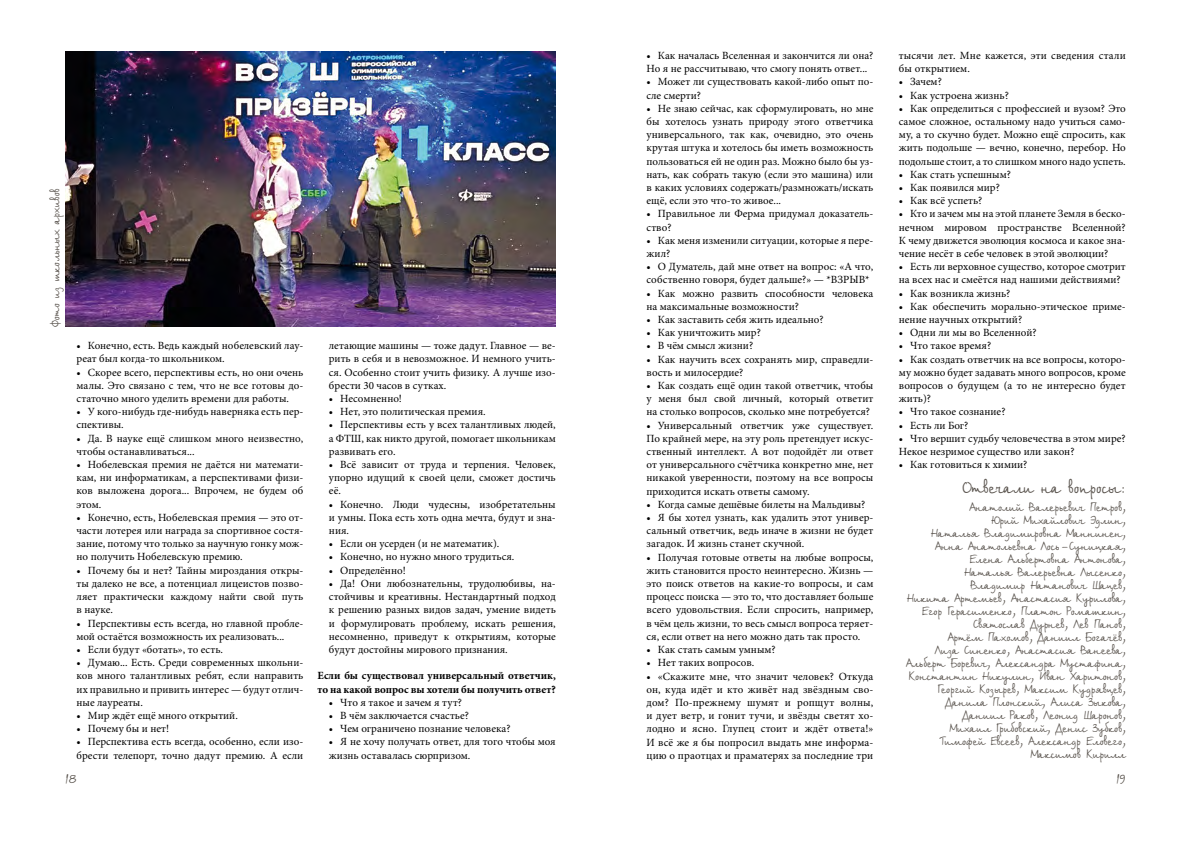
<style>
.page{position:relative;width:1191px;height:842px;background:#fff}
.page>*{position:absolute;margin:0;border:0;box-sizing:border-box;transform-origin:0 0}
.t1{font:17px "Birch CTT";color:#59534d;scale:.9 1}
.t2{font:12px/13px "Birch CTT";color:#59534d;text-align:right;scale:.9 1}
.t3{font:12px "Birch CTT";color:#59534d}
.t4{font:11px/13.2px "Minion Pro";color:#000;text-align:justify}
.t5{font:700 11px/13.2px "Minion Pro";letter-spacing:-.005em;color:#000}
</style>
<div class="page">
<img style="left:65px;top:51px;width:491px;height:276px">
<p class="t2" style="left:50px;top:327px;width:156px;rotate:-90deg">Фото из школьных архивов</p>
<p class="t4" style="left:77px;top:339px;width:228px">• Конечно, есть. Ведь каждый нобелевский лау&shy;реат был когда-то школьником.</p>
<p class="t4" style="left:77px;top:366px;width:228px">• Скорее всего, перспективы есть, но они очень малы. Это связано с тем, что не все готовы до&shy;статочно много уделить времени для работы.</p>
<p class="t4" style="left:77px;top:405px;width:228px">• У кого-нибудь где-нибудь наверняка есть пер&shy;спективы.</p>
<p class="t4" style="left:77px;top:432px;width:228px">• Да. В науке ещё слишком много неизвестно, чтобы останавливаться...</p>
<p class="t4" style="left:77px;top:458px;width:228px">• Нобелевская премия не даётся ни математи&shy;кам, ни информатикам, а перспективами физи&shy;ков выложена дорога... Впрочем, не будем об этом.</p>
<p class="t4" style="left:77px;top:511px;width:228px">• Конечно, есть, Нобелевская премия — это от&shy;части лотерея или награда за спортивное состя&shy;зание, потому что только за научную гонку мож&shy;но получить Нобелевскую премию.</p>
<p class="t4" style="left:77px;top:564px;width:228px">• Почему бы и нет? Тайны мироздания откры&shy;ты далеко не все, а потенциал лицеистов позво&shy;ляет практически каждому найти свой путь в науке.</p>
<p class="t4" style="left:77px;top:616px;width:228px">• Перспективы есть всегда, но главной пробле&shy;мой остаётся возможность их реализовать...</p>
<p class="t4" style="left:77px;top:643px;width:148px">• Если будут «ботать», то есть.</p>
<p class="t4" style="left:77px;top:656px;width:228px">• Думаю... Есть. Среди современных школьни&shy;ков много талантливых ребят, если направить их правильно и привить интерес — будут отлич&shy;ные лауреаты.</p>
<p class="t4" style="left:77px;top:709px;width:163px">• Мир ждёт ещё много открытий.</p>
<p class="t4" style="left:77px;top:722px;width:94px">• Почему бы и нет!</p>
<p class="t4" style="left:77px;top:735px;width:228px">• Перспектива есть всегда, особенно, если изо&shy;брести телепорт, точно дадут премию. А если</p>
<p class="t4" style="left:329px;top:339px;width:228px">летающие машины — тоже дадут. Главное — ве&shy;рить в себя и в невозможное. И немного учить&shy;ся. Особенно стоит учить физику. А лучше изо&shy;брести 30 часов в сутках.</p>
<p class="t4" style="left:329px;top:392px;width:75px">• Несомненно!</p>
<p class="t4" style="left:329px;top:405px;width:158px">• Нет, это политическая премия.</p>
<p class="t4" style="left:329px;top:418px;width:228px">• Перспективы есть у всех талантливых людей, а ФТШ, как никто другой, помогает школьникам развивать его.</p>
<p class="t4" style="left:329px;top:458px;width:228px">• Всё зависит от труда и терпения. Человек, упорно идущий к своей цели, сможет достичь её.</p>
<p class="t4" style="left:329px;top:498px;width:228px">• Конечно. Люди чудесны, изобретательны и умны. Пока есть хоть одна мечта, будут и зна&shy;ния.</p>
<p class="t4" style="left:329px;top:537px;width:172px">• Если он усерден (и не математик).</p>
<p class="t4" style="left:329px;top:550px;width:187px">• Конечно, но нужно много трудиться.</p>
<p class="t4" style="left:329px;top:564px;width:78px">• Определённо!</p>
<p class="t4" style="left:329px;top:577px;width:228px">• Да! Они любознательны, трудолюбивы, на&shy;стойчивы и креативны. Нестандартный подход к решению разных видов задач, умение видеть и формулировать проблему, искать решения, несомненно, приведут к открытиям, которые будут достойны мирового признания.</p>
<p class="t5" style="left:317px;top:669px;width:240px">Если бы существовал универсальный ответчик, то на какой вопрос вы хотели бы получить ответ?</p>
<p class="t4" style="left:329px;top:696px;width:135px">• Что я такое и зачем я тут?</p>
<p class="t4" style="left:329px;top:709px;width:141px">• В чём заключается счастье?</p>
<p class="t4" style="left:329px;top:722px;width:183px">• Чем ограничено познание человека?</p>
<p class="t4" style="left:329px;top:735px;width:228px">• Я не хочу получать ответ, для того чтобы моя жизнь оставалась сюрпризом.</p>
<p class="t4" style="left:646px;top:49px;width:228px">• Как началась Вселенная и закончится ли она?<br>Но я не рассчитываю, что смогу понять ответ...</p>
<p class="t4" style="left:646px;top:75px;width:228px">• Может ли существовать какой-либо опыт по&shy;сле смерти?</p>
<p class="t4" style="left:646px;top:102px;width:228px">• Не знаю сейчас, как сформулировать, но мне бы хотелось узнать природу этого ответчика универсального, так как, очевидно, это очень крутая штука и хотелось бы иметь возможность пользоваться ей не один раз. Можно было бы уз&shy;нать, как собрать такую (если это машина) или в каких условиях содержать/размножать/искать ещё, если это что-то живое...</p>
<p class="t4" style="left:646px;top:207px;width:228px">• Правильное ли Ферма придумал доказатель&shy;ство?</p>
<p class="t4" style="left:646px;top:234px;width:228px">• Как меня изменили ситуации, которые я пере&shy;жил?</p>
<p class="t4" style="left:646px;top:260px;width:228px">• О Думатель, дай мне ответ на вопрос: «А что, собственно говоря, будет дальше?» — *ВЗРЫВ*</p>
<p class="t4" style="left:646px;top:287px;width:228px">• Как можно развить способности человека на максимальные возможности?</p>
<p class="t4" style="left:646px;top:313px;width:179px">• Как заставить себя жить идеально?</p>
<p class="t4" style="left:646px;top:326px;width:116px">• Как уничтожить мир?</p>
<p class="t4" style="left:646px;top:339px;width:108px">• В чём смысл жизни?</p>
<p class="t4" style="left:646px;top:353px;width:228px">• Как научить всех сохранять мир, справедли&shy;вость и милосердие?</p>
<p class="t4" style="left:646px;top:379px;width:228px">• Как создать ещё один такой ответчик, чтобы у меня был свой личный, который ответит на столько вопросов, сколько мне потребуется?</p>
<p class="t4" style="left:646px;top:419px;width:228px">• Универсальный ответчик уже существует.<br>По крайней мере, на эту роль претендует искус&shy;ственный интеллект. А вот подойдёт ли ответ от универсального счётчика конкретно мне, нет никакой уверенности, поэтому на все вопросы приходится искать ответы самому.</p>
<p class="t4" style="left:646px;top:498px;width:220px">• Когда самые дешёвые билеты на Мальдивы?</p>
<p class="t4" style="left:646px;top:511px;width:228px">• Я бы хотел узнать, как удалить этот универ&shy;сальный ответчик, ведь иначе в жизни не будет загадок. И жизнь станет скучной.</p>
<p class="t4" style="left:646px;top:551px;width:228px">• Получая готовые ответы на любые вопросы, жить становится просто неинтересно. Жизнь — это поиск ответов на какие-то вопросы, и сам процесс поиска — это то, что доставляет больше всего удовольствия. Если спросить, например, в чём цель жизни, то весь смысл вопроса теряет&shy;ся, если ответ на него можно дать так просто.</p>
<p class="t4" style="left:646px;top:643px;width:131px">• Как стать самым умным?</p>
<p class="t4" style="left:646px;top:656px;width:109px">• Нет таких вопросов.</p>
<p class="t4" style="left:646px;top:669px;width:228px">• «Скажите мне, что значит человек? Откуда он, куда идёт и кто живёт над звёздным сво&shy;дом? По-прежнему шумят и ропщут волны, и дует ветр, и гонит тучи, и звёзды светят хо&shy;лодно и ясно. Глупец стоит и ждёт ответа!» И всё же я бы попросил выдать мне информа&shy;цию о праотцах и праматерях за последние три</p>
<p class="t4" style="left:899px;top:49px;width:228px">тысячи лет. Мне кажется, эти сведения стали бы открытием.</p>
<p class="t4" style="left:899px;top:75px;width:44px">• Зачем?</p>
<p class="t4" style="left:899px;top:89px;width:111px">• Как устроена жизнь?</p>
<p class="t4" style="left:899px;top:102px;width:228px">• Как определиться с профессией и вузом? Это самое сложное, остальному надо учиться само&shy;му, а то скучно будет. Можно ещё спросить, как жить подольше — вечно, конечно, перебор. Но подольше стоит, а то слишком много надо успеть.</p>
<p class="t4" style="left:899px;top:168px;width:114px">• Как стать успешным?</p>
<p class="t4" style="left:899px;top:181px;width:102px">• Как появился мир?</p>
<p class="t4" style="left:899px;top:194px;width:85px">• Как всё успеть?</p>
<p class="t4" style="left:899px;top:207px;width:228px">• Кто и зачем мы на этой планете Земля в беско&shy;нечном мировом пространстве Вселенной?<br>К чему движется эволюция космоса и какое зна&shy;чение несёт в себе человек в этой эволюции?</p>
<p class="t4" style="left:899px;top:260px;width:228px">• Есть ли верховное существо, которое смотрит на всех нас и смеётся над нашими действиями?</p>
<p class="t4" style="left:899px;top:287px;width:113px">• Как возникла жизнь?</p>
<p class="t4" style="left:899px;top:300px;width:228px">• Как обеспечить морально-этическое приме&shy;нение научных открытий?</p>
<p class="t4" style="left:899px;top:326px;width:139px">• Одни ли мы во Вселенной?</p>
<p class="t4" style="left:899px;top:339px;width:94px">• Что такое время?</p>
<p class="t4" style="left:899px;top:353px;width:228px">• Как создать ответчик на все вопросы, которо&shy;му можно будет задавать много вопросов, кроме вопросов о будущем (а то не интересно будет жить)?</p>
<p class="t4" style="left:899px;top:405px;width:108px">• Что такое сознание?</p>
<p class="t4" style="left:899px;top:419px;width:71px">• Есть ли Бог?</p>
<p class="t4" style="left:899px;top:432px;width:228px">• Что вершит судьбу человечества в этом мире?<br>Некое незримое существо или закон?</p>
<p class="t4" style="left:899px;top:458px;width:130px">• Как готовиться к химии?</p>
<h1 class="t1" style="left:962px;top:477px;width:183px">Отвечали на вопросы:</h1>
<p class="t2" style="left:906px;top:502px;width:245px">Анатолий Валерьевич Петров,<br>Юрий Михайлович Эдлин,<br>Наталья Владимировна Маннинен,<br>Анна Анатольевна Лось-Суницкая,<br>Елена Альбертовна Антонова,<br>Наталья Валерьевна Лысенко,<br>Владимир Натанович Шацев,<br>Никита Артемьев, Анастасия Курилова,<br>Егор Герасименко, Платон Ромашкин,<br>Святослав Дурнев, Лев Панов,<br>Артём Пахомов, Даниил Богачёв,<br>Лиза Синенко, Анастасия Ванеева,<br>Альберт Боревич, Александра Мустафина,<br>Константин Никулин, Иван Харитонов,<br>Георгий Козырев, Максим Кудрявцев,<br>Данила Плонский, Алиса Зыкова,<br>Даниил Раков, Леонид Шаронов,<br>Михаил Грибовский, Денис Зубков,<br>Тимофей Евсеев, Александр Еловего,<br>Максимов Кирилл</p>
<p class="t3" style="left:65px;top:771px;width:13px">18</p>
<p class="t3" style="left:1116px;top:771px;width:11px">19</p>
</div>
